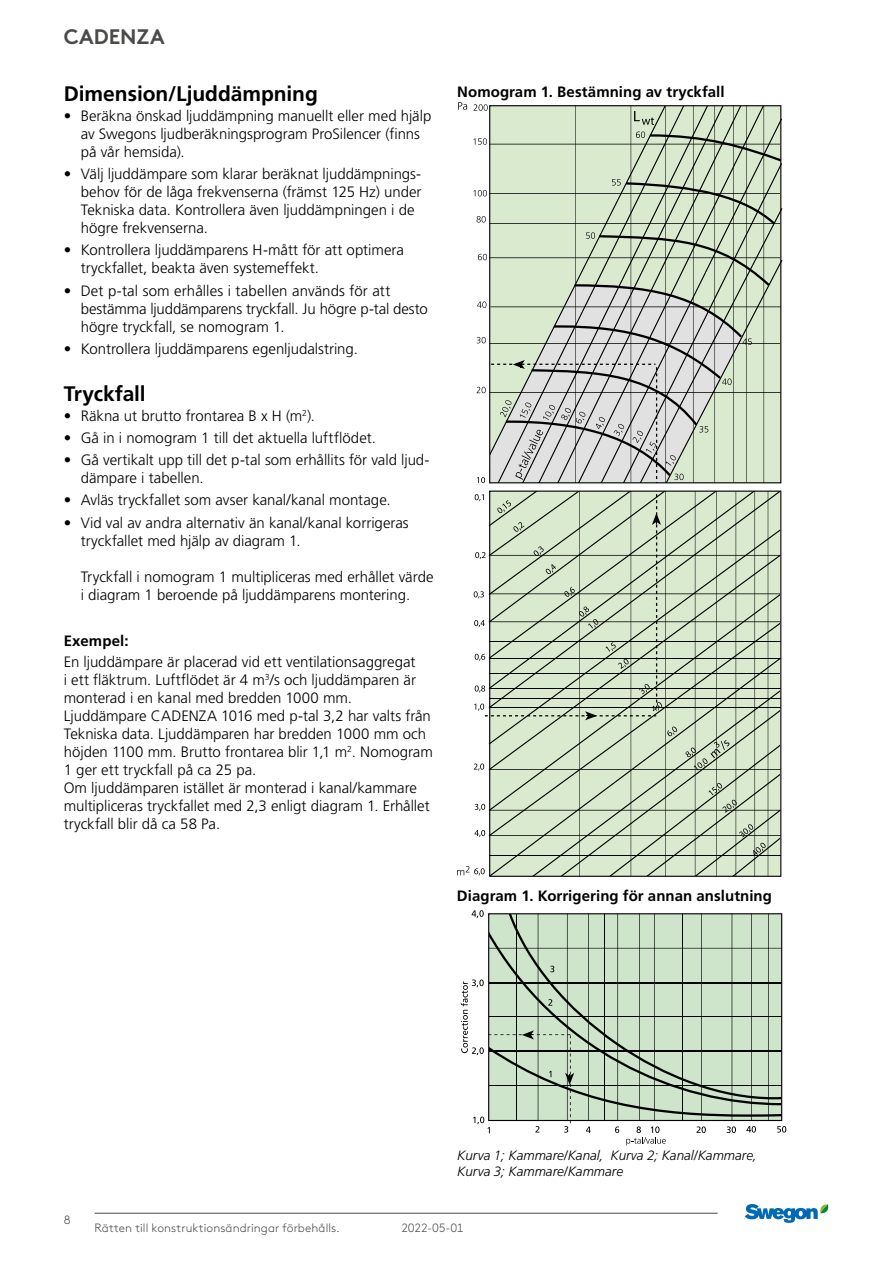
<style>
.page{position:relative;width:893px;height:1263px;background:#fff}
.page>*{position:absolute;margin:0;border:0;box-sizing:border-box;transform-origin:0 0}
.t1{font:700 21px "Frutiger LT Pro";letter-spacing:-.005em;color:#000}
.t2{font:700 21px "Swegon Brown";color:#4a4a49}
.t3{font:300 15px/18px "Frutiger LT Pro";letter-spacing:-.005em;color:#000}
.t4{font:700 15px "Frutiger LT Pro";letter-spacing:.005em;color:#000}
.t5{font:italic 300 13.5px/16.2px "Frutiger LT Pro";color:#000}
.t6{font:300 12px "Swegon Brown";letter-spacing:.005em;color:#4a4a49}
</style>
<div class="page">
<hr style="left:95px;top:1213px;width:623px;height:1px;background:#4a4a49">
<svg style="left:745px;top:1204px;width:84px;height:19px"></svg>
<svg style="left:488px;top:913px;width:294px;height:66px;background:#c4dac2"></svg>
<hr style="left:516px;top:914px;width:1px;height:206px;background:#010202">
<hr style="left:588px;top:914px;width:1px;height:206px;background:#010202">
<hr style="left:567px;top:914px;width:1px;height:206px;background:#010202">
<hr style="left:538px;top:914px;width:1px;height:206px;background:#010202">
<hr style="left:604px;top:914px;width:1px;height:206px;background:#010202">
<hr style="left:654px;top:914px;width:1px;height:206px;background:#010202">
<hr style="left:639px;top:914px;width:1px;height:206px;background:#010202">
<hr style="left:617px;top:914px;width:1px;height:206px;background:#010202">
<hr style="left:682px;top:914px;width:1px;height:206px;background:#010202">
<hr style="left:751px;top:914px;width:1px;height:206px;background:#010202">
<hr style="left:732px;top:914px;width:1px;height:206px;background:#010202">
<hr style="left:701px;top:914px;width:1px;height:206px;background:#010202">
<hr style="left:489px;top:948px;width:293px;height:1px;background:#010202">
<hr style="left:768px;top:914px;width:1px;height:206px;background:#010202">
<svg style="left:550px;top:966px;width:4px;height:6px"></svg>
<svg style="left:472px;top:910px;width:12px;height:8px"></svg>
<svg style="left:461px;top:979px;width:325px;height:166px"></svg>
<svg style="left:478px;top:254px;width:9px;height:6px"></svg>
<svg style="left:473px;top:190px;width:14px;height:6px"></svg>
<svg style="left:489px;top:105px;width:292px;height:378px;background:#cad6c1"></svg>
<hr style="left:746px;top:106px;width:1px;height:376px;background:#000">
<hr style="left:733px;top:106px;width:1px;height:376px;background:#000">
<hr style="left:714px;top:106px;width:1px;height:376px;background:#000">
<hr style="left:693px;top:106px;width:1px;height:377px;background:#000">
<hr style="left:665px;top:106px;width:1px;height:377px;background:#000">
<hr style="left:631px;top:106px;width:1px;height:376px;background:#000">
<hr style="left:764px;top:106px;width:1px;height:377px;background:#000">
<hr style="left:575px;top:106px;width:1px;height:377px;background:#000">
<hr style="left:490px;top:392px;width:291px;height:1px;background:#000">
<hr style="left:490px;top:343px;width:290px;height:1px;background:#000">
<hr style="left:490px;top:306px;width:291px;height:1px;background:#000">
<hr style="left:490px;top:257px;width:290px;height:1px;background:#000">
<hr style="left:490px;top:223px;width:290px;height:1px;background:#000">
<hr style="left:490px;top:193px;width:290px;height:1px;background:#000">
<hr style="left:490px;top:144px;width:290px;height:1px;background:#000">
<svg style="left:489px;top:491px;width:292px;height:386px;background:#cbdac1"></svg>
<hr style="left:768px;top:491px;width:1px;height:385px;background:#000">
<hr style="left:754px;top:491px;width:1px;height:385px;background:#000">
<hr style="left:736px;top:491px;width:1px;height:385px;background:#000">
<hr style="left:716px;top:491px;width:1px;height:385px;background:#000">
<hr style="left:695px;top:491px;width:1px;height:385px;background:#000">
<hr style="left:665px;top:491px;width:1px;height:385px;background:#000">
<hr style="left:631px;top:491px;width:1px;height:385px;background:#000">
<hr style="left:579px;top:491px;width:1px;height:385px;background:#000">
<hr style="left:490px;top:621px;width:291px;height:1px;background:#000">
<hr style="left:490px;top:593px;width:290px;height:1px;background:#000">
<hr style="left:490px;top:555px;width:291px;height:1px;background:#000">
<hr style="left:490px;top:641px;width:291px;height:1px;background:#000">
<hr style="left:490px;top:658px;width:291px;height:1px;background:#000">
<hr style="left:490px;top:673px;width:290px;height:1px;background:#000">
<hr style="left:490px;top:688px;width:291px;height:1px;background:#000">
<hr style="left:490px;top:698px;width:291px;height:1px;background:#000">
<hr style="left:490px;top:707px;width:291px;height:1px;background:#000">
<hr style="left:490px;top:835px;width:291px;height:1px;background:#000">
<hr style="left:490px;top:810px;width:291px;height:1px;background:#000">
<hr style="left:490px;top:769px;width:291px;height:1px;background:#000">
<hr style="left:490px;top:855px;width:291px;height:1px;background:#000">
<svg style="left:722px;top:378px;width:10px;height:7px"></svg>
<svg style="left:699px;top:426px;width:9px;height:6px"></svg>
<svg style="left:586px;top:232px;width:9px;height:7px"></svg>
<svg style="left:612px;top:179px;width:9px;height:7px"></svg>
<svg style="left:636px;top:132px;width:9px;height:6px"></svg>
<svg style="left:477px;top:337px;width:9px;height:6px"></svg>
<svg style="left:477px;top:301px;width:9px;height:7px"></svg>
<svg style="left:477px;top:216px;width:9px;height:7px"></svg>
<svg style="left:473px;top:138px;width:14px;height:7px"></svg>
<svg style="left:474px;top:104px;width:14px;height:7px"></svg>
<svg style="left:667px;top:726px;width:10px;height:10px"></svg>
<svg style="left:474px;top:763px;width:10px;height:8px"></svg>
<svg style="left:475px;top:804px;width:10px;height:7px"></svg>
<svg style="left:474px;top:830px;width:11px;height:7px"></svg>
<svg style="left:743px;top:339px;width:9px;height:6px"></svg>
<svg style="left:709px;top:782px;width:28px;height:31px"></svg>
<svg style="left:634px;top:111px;width:20px;height:14px"></svg>
<svg style="left:685px;top:740px;width:45px;height:30px"></svg>
<svg style="left:458px;top:102px;width:9px;height:8px"></svg>
<svg style="left:457px;top:866px;width:28px;height:9px"></svg>
<svg style="left:739px;top:824px;width:27px;height:31px"></svg>
<svg style="left:474px;top:360px;width:210px;height:360px;background:#c8d1c2"></svg>
<h1 class="t2" style="left:64px;top:20px;width:103px">CADENZA</h1>
<h1 class="t1" style="left:64px;top:81px;width:256px">Dimension/Ljuddämpning</h1>
<p class="t3" style="left:81px;top:107px;width:352px;text-indent:-17px">• Beräkna önskad ljuddämpning manuellt eller med hjälp av Swegons ljudberäkningsprogram ProSilencer (finns på vår hemsida).</p>
<p class="t3" style="left:81px;top:165px;width:342px;text-indent:-17px">• Välj ljuddämpare som klarar beräknat ljuddämpnings&shy;behov för de låga frekvenserna (främst 125 Hz) under Tekniska data. Kontrollera även ljuddämpningen i de högre frekvenserna.</p>
<p class="t3" style="left:81px;top:241px;width:325px;text-indent:-17px">• Kontrollera ljuddämparens H-mått för att optimera tryckfallet, beakta även systemeffekt.</p>
<p class="t3" style="left:81px;top:282px;width:348px;text-indent:-17px">• Det p-tal som erhålles i tabellen används för att bestämma ljuddämparens tryckfall. Ju högre p-tal desto högre tryckfall, se nomogram 1.</p>
<p class="t3" style="left:64px;top:340px;width:296px">• Kontrollera ljuddämparens egenljudalstring.</p>
<h1 class="t1" style="left:64px;top:381px;width:83px">Tryckfall</h1>
<p class="t3" style="left:64px;top:407px;width:253px">• Räkna ut brutto frontarea B x H (m<sup>2</sup>).</p>
<p class="t3" style="left:64px;top:429px;width:314px">• Gå in i nomogram 1 till det aktuella luftflödet.</p>
<p class="t3" style="left:81px;top:451px;width:350px;text-indent:-17px">• Gå vertikalt upp till det p-tal som erhållits för vald ljud&shy;dämpare i tabellen.</p>
<p class="t3" style="left:64px;top:491px;width:328px">• Avläs tryckfallet som avser kanal/kanal montage.</p>
<p class="t3" style="left:81px;top:514px;width:329px;text-indent:-17px">• Vid val av andra alternativ än kanal/kanal korrigeras tryckfallet med hjälp av diagram 1.</p>
<p class="t3" style="left:81px;top:568px;width:354px">Tryckfall i nomogram 1 multipliceras med erhållet värde i diagram 1 beroende på ljuddämparens montering.</p>
<p class="t4" style="left:64px;top:632px;width:66px">Exempel:</p>
<p class="t3" style="left:64px;top:652px;width:371px">En ljuddämpare är placerad vid ett ventilationsaggregat<br>i ett fläktrum. Luftflödet är 4 m<sup>3</sup>/s och ljuddämparen är monterad i en kanal med bredden 1000 mm.<br>Ljuddämpare CADENZA 1016 med p-tal 3,2 har valts från Tekniska data. Ljuddämparen har bredden 1000 mm och höjden 1100 mm. Brutto frontarea blir 1,1 m<sup>2</sup>. Nomogram 1 ger ett tryckfall på ca 25 pa.<br>Om ljuddämparen istället är monterad i kanal/kammare multipliceras tryckfallet med 2,3 enligt diagram 1. Erhållet tryckfall blir då ca 58 Pa.</p>
<p class="t4" style="left:457px;top:82px;width:269px">Nomogram 1. Bestämning av tryckfall</p>
<p class="t4" style="left:457px;top:887px;width:317px">Diagram 1. Korrigering för annan anslutning</p>
<p class="t5" style="left:457px;top:1147px;width:301px">Kurva 1; Kammare/Kanal, Kurva 2; Kanal/Kammare,<br>Kurva 3; Kammare/Kammare</p>
<p class="t6" style="left:64px;top:1211px;width:8px">8</p>
<p class="t6" style="left:95px;top:1219px;width:247px">Rätten till konstruktionsändringar förbehålls.</p>
<p class="t6" style="left:401px;top:1219px;width:64px">2022-05-01</p>
</div>
